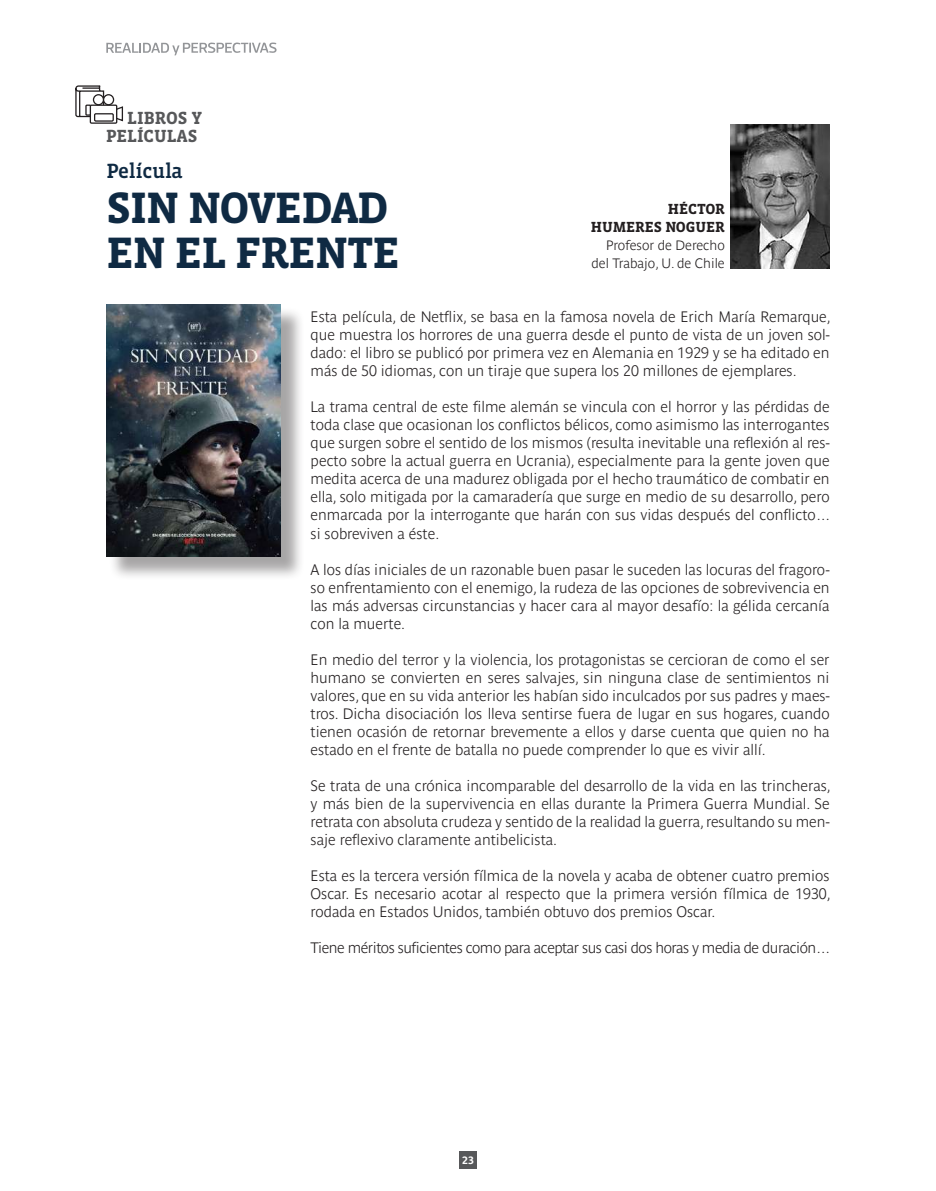
<style>
.page{position:relative;width:936px;height:1191px;background:#fff}
.page>*{position:absolute;margin:0;border:0;box-sizing:border-box;transform-origin:0 0}
.t1{font:700 45px/45px "Vista Slab OTCE";letter-spacing:-.02em;color:#0f2a43}
.t2{font:500 21px "Vista Slab OTCE";letter-spacing:-.01em;color:#0f2a43}
.t3{font:700 18px/18px "Vista Slab OTCE";letter-spacing:-.005em;color:#57585a;text-align:right}
.t4{font:700 15px/18px "Parisine Std Clair";color:#231f20;text-align:justify}
.t5{font:700 15px "Parisine Std Clair";letter-spacing:-.03em;color:#231f20}
.t6{font:700 15px/18px "Vista Slab OTCE";letter-spacing:-.01em;color:#231f20;text-align:right}
.t7{font:700 13.5px/18px "Parisine Std Clair";color:#231f20;text-align:right}
.t8{font:700 10.5px "Parisine Std";color:#fff}
</style>
<div class="page">
<div style="left:459px;top:1151px;width:17px;height:17px;background:#57585a"></div>
<svg style="left:106px;top:43px;width:170px;height:12px"></svg>
<div style="left:90px;top:105px;width:27px;height:19px;border:1px solid #231f20"></div>
<div style="left:103px;top:94px;width:11px;height:11px;border:1px solid #231f20;border-radius:50%"></div>
<svg style="left:115px;top:105px;width:8px;height:17px"></svg>
<div style="left:94px;top:113px;width:20px;height:9px;border:1px solid #231f20"></div>
<svg style="left:75px;top:85px;width:30px;height:33px"></svg>
<img style="left:730px;top:124px;width:99px;height:144px">
<div style="left:109px;top:307px;width:195px;height:273px;background:#231f20;opacity:.4"></div>
<img style="left:106px;top:304px;width:175px;height:252px">
<p class="t3" style="left:106px;top:109px;width:97px">LIBROS Y<br>PELÍCULAS</p>
<h2 class="t2" style="left:106px;top:159px;width:78px">Película</h2>
<h1 class="t1" style="left:106px;top:185px;width:295px">SIN NOVEDAD<br>EN EL FRENTE</h1>
<p class="t6" style="left:591px;top:200px;width:135px">HÉCTOR<br>HUMERES NOGUER</p>
<p class="t7" style="left:591px;top:237px;width:135px">Profesor de Derecho del Trabajo, U. de Chile</p>
<p class="t4" style="left:310px;top:308px;width:521px">Esta película, de Netflix, se basa en la famosa novela de Erich María Remarque, que muestra los horrores de una guerra desde el punto de vista de un joven sol&shy;dado: el libro se publicó por primera vez en Alemania en 1929 y se ha editado en más de 50 idiomas, con un tiraje que supera los 20 millones de ejemplares.</p>
<p class="t4" style="left:310px;top:398px;width:522px">La trama central de este filme alemán se vincula con el horror y las pérdidas de toda clase que ocasionan los conflictos bélicos, como asimismo las interrogantes que surgen sobre el sentido de los mismos (resulta inevitable una reflexión al res&shy;pecto sobre la actual guerra en Ucrania), especialmente para la gente joven que medita acerca de una madurez obligada por el hecho traumático de combatir en ella, solo mitigada por la camaradería que surge en medio de su desarrollo, pero enmarcada por la interrogante que harán con sus vidas después del conflicto… si sobreviven a éste.</p>
<p class="t4" style="left:310px;top:560px;width:520px">A los días iniciales de un razonable buen pasar le suceden las locuras del fragoro&shy;so enfrentamiento con el enemigo, la rudeza de las opciones de sobrevivencia en las más adversas circunstancias y hacer cara al mayor desafío: la gélida cercanía con la muerte.</p>
<p class="t4" style="left:310px;top:650px;width:520px">En medio del terror y la violencia, los protagonistas se cercioran de como el ser humano se convierten en seres salvajes, sin ninguna clase de sentimientos ni valores, que en su vida anterior les habían sido inculcados por sus padres y maes&shy;tros. Dicha disociación los lleva sentirse fuera de lugar en sus hogares, cuando tienen ocasión de retornar brevemente a ellos y darse cuenta que quien no ha estado en el frente de batalla no puede comprender lo que es vivir allí.</p>
<p class="t4" style="left:310px;top:776px;width:521px">Se trata de una crónica incomparable del desarrollo de la vida en las trincheras, y más bien de la supervivencia en ellas durante la Primera Guerra Mundial. Se retrata con absoluta crudeza y sentido de la realidad la guerra, resultando su men&shy;saje reflexivo claramente antibelicista.</p>
<p class="t4" style="left:310px;top:866px;width:521px">Esta es la tercera versión fílmica de la novela y acaba de obtener cuatro premios Oscar. Es necesario acotar al respecto que la primera versión fílmica de 1930, rodada en Estados Unidos, también obtuvo dos premios Oscar.</p>
<p class="t5" style="left:310px;top:938px;width:521px">Tiene méritos suficientes como para aceptar sus casi dos horas y media de duración…</p>
<p class="t8" style="left:462px;top:1154px;width:13px">23</p>
</div>
